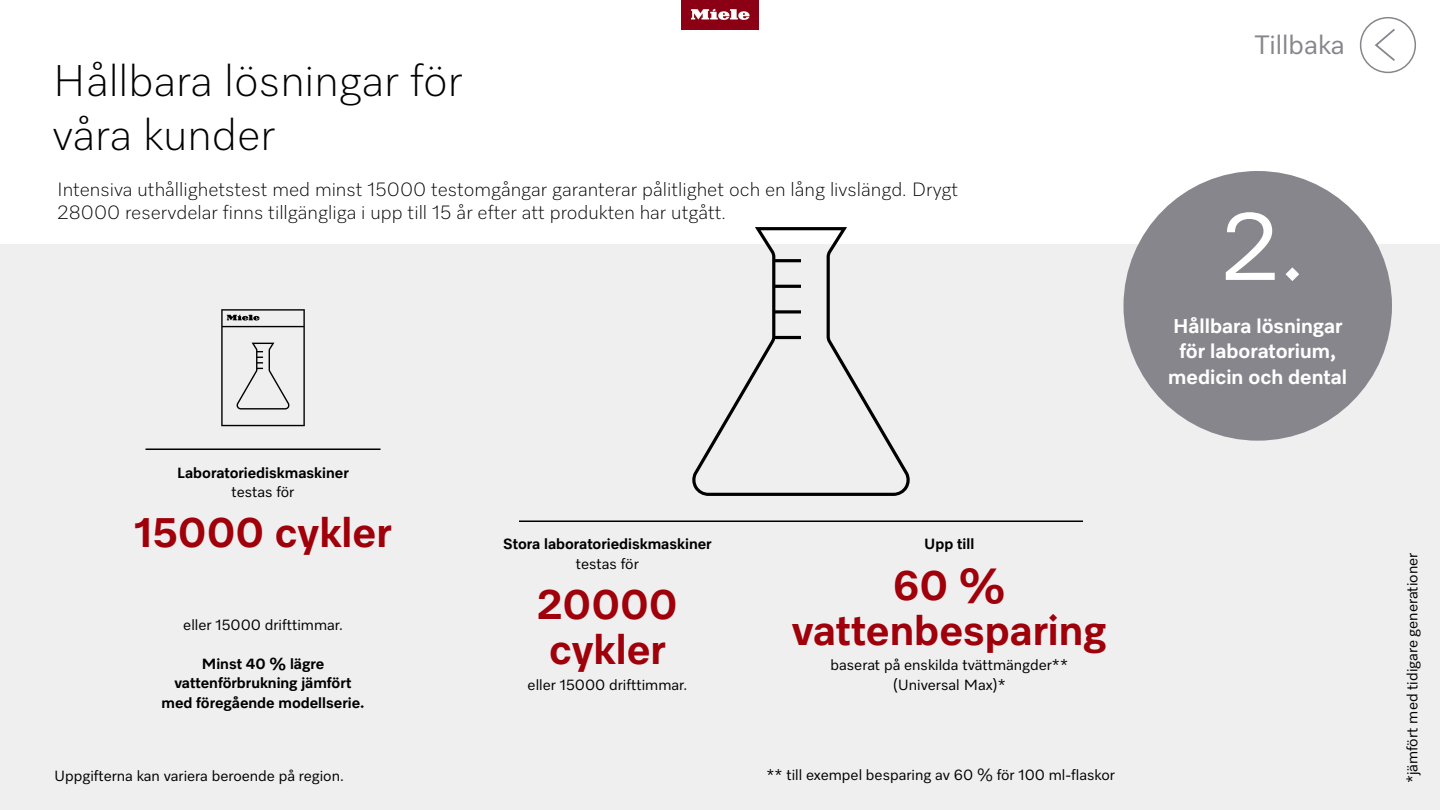
<style>
.page{position:relative;width:1440px;height:810px;background:#fff}
.page>*{position:absolute;margin:0;border:0;box-sizing:border-box;transform-origin:0 0}
.t1{font:97.5px "Miele Elements";color:#fff}
.t2{font:300 45px/54px "Miele Elements";color:#000}
.t3{font:700 42px/45px "Miele Elements";color:#9f000a}
.t4{font:27px "Miele Elements";color:#86868c}
.t5{font:700 20.25px/25.5px "Miele Elements";color:#fff;text-align:center}
.t6{font:300 19.5px/23.4px "Miele Elements";color:#000}
.t7{font:15px/19.5px "Miele Elements";color:#000;text-align:center}
.t8{font:700 15px/19.5px "Miele Elements";color:#000;text-align:center}
</style>
<div class="page">
<img style="left:681px;top:0;width:78px;height:30px">
<svg style="left:1375px;top:29px;width:20px;height:32px"></svg>
<div style="left:1360px;top:17px;width:56px;height:56px;border:2px solid #86868c;border-radius:50%"></div>
<div style="left:0;top:244px;width:1440px;height:566px;background:#efeff0"></div>
<div style="left:1124px;top:171px;width:268px;height:270px;background:#86868c;border-radius:50%"></div>
<hr style="left:146px;top:448px;width:235px;height:2px;background:#000">
<hr style="left:519px;top:520px;width:564px;height:2px;background:#000">
<svg style="left:221px;top:309px;width:84px;height:117px"></svg>
<svg style="left:692px;top:227px;width:218px;height:269px"></svg>
<h2 class="t2" style="left:52px;top:52px;width:411px">Hållbara lösningar för våra kunder</h2>
<h3 class="t6" style="left:57px;top:177px;width:903px">Intensiva uthållighetstest med minst 15000 testomgångar garanterar pålitlighet och en lång livslängd. Drygt<br>28000 reservdelar finns tillgängliga i upp till 15 år efter att produkten har utgått.</h3>
<p class="t8" style="left:177px;top:462px;width:173px">Laboratoriediskmaskiner</p>
<p class="t7" style="left:232px;top:482px;width:64px">testas för</p>
<h3 class="t3" style="left:135px;top:509px;width:258px">15000 cykler</h3>
<p class="t7" style="left:183px;top:614px;width:161px">eller 15000 drifttimmar.</p>
<p class="t8" style="left:162px;top:653px;width:204px">Minst 40 % lägre vattenförbrukning jämfört med föregående modellserie.</p>
<p class="t8" style="left:503px;top:534px;width:210px">Stora laboratoriediskmaskiner</p>
<p class="t7" style="left:576px;top:554px;width:64px">testas för</p>
<h3 class="t3" style="left:537px;top:581px;width:142px">20000 cykler</h3>
<p class="t7" style="left:528px;top:674px;width:161px">eller 15000 drifttimmar.</p>
<p class="t8" style="left:924px;top:534px;width:52px">Upp till</p>
<h3 class="t3" style="left:792px;top:561px;width:316px;text-align:center">60 % vattenbesparing</h3>
<p class="t7" style="left:830px;top:655px;width:239px">baserat på enskilda tvättmängder** (Universal Max)*</p>
<p class="t7" style="left:54px;top:765px;width:291px">Uppgifterna kan variera beroende på region.</p>
<p class="t7" style="left:766px;top:765px;width:350px">** till exempel besparing av 60 % för 100 ml-flaskor</p>
<h3 class="t4" style="left:1255px;top:28px;width:91px">Tillbaka</h3>
<h1 class="t1" style="left:1220px;top:184px;width:86px">2.</h1>
<h3 class="t5" style="left:1168px;top:312px;width:180px">Hållbara lösningar för laboratorium, medicin och dental</h3>
<p class="t7" style="left:1402px;top:783px;width:232px;rotate:-90deg">*jämfört med tidigare generationer</p>
</div>
